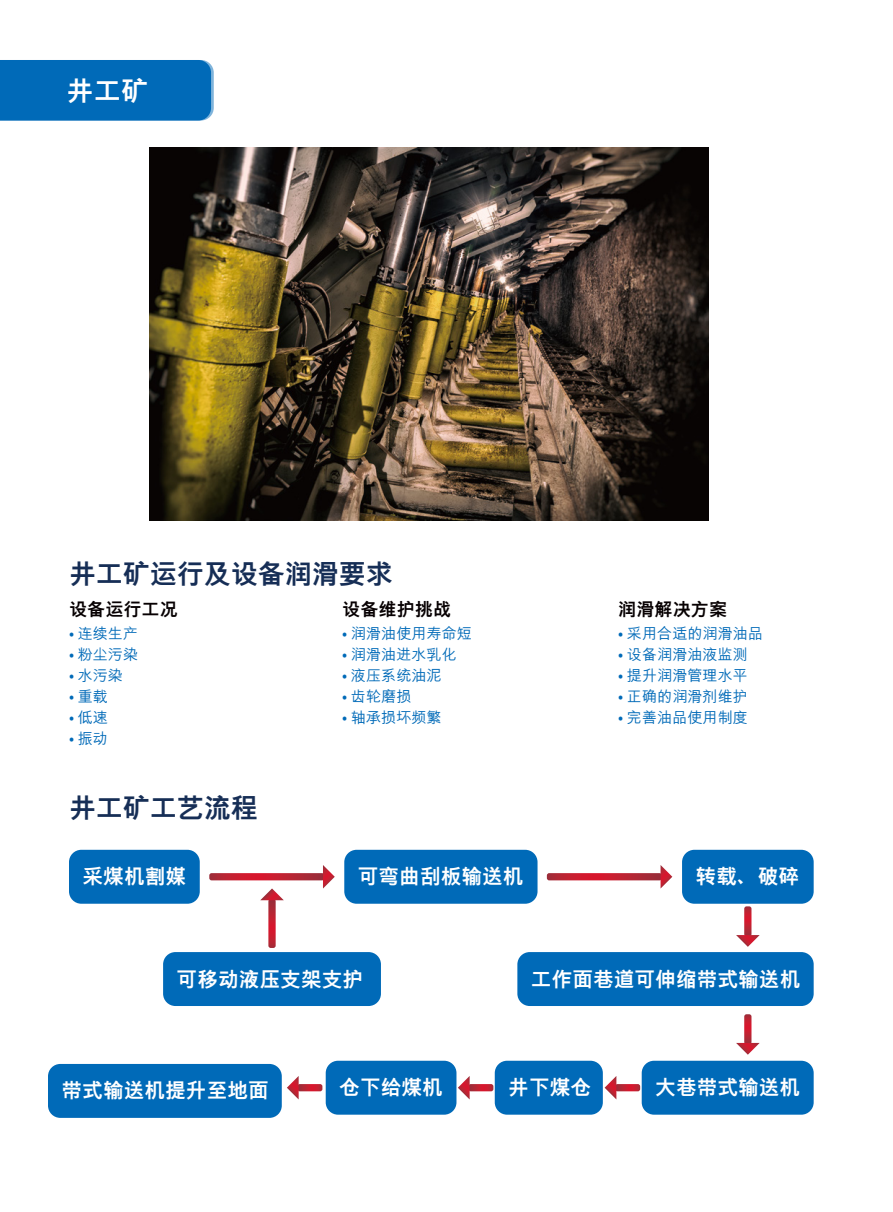
<style>
.page{position:relative;width:893px;height:1212px;background:#fff}
.page>*{position:absolute;margin:0;border:0;box-sizing:border-box;transform-origin:0 0}
.t1{font:800 27px "M Hei PRC";color:#162e56}
.t2{font:800 27px "M Hei PRC";color:#fff}
.t3{font:800 20.55px "M Hei PRC";letter-spacing:.01em;color:#fff}
.t4{font:800 18px "M Hei PRC";letter-spacing:.01em;color:#070002}
.t5{font:500 15px "M Hei PRC";letter-spacing:.01em;color:#006ab8}
.s1{font-family:"Source Han Sans CN";font-weight:400}
</style>
<div class="page">
<div style="left:0;top:60px;width:214px;height:61px;background:#006ab8"></div>
<div style="left:48px;top:1064px;width:234px;height:54px;background:#006ab8;border-radius:12px"></div>
<svg style="left:547px;top:865px;width:125px;height:23px"></svg>
<svg style="left:605px;top:1076px;width:35px;height:23px"></svg>
<svg style="left:458px;top:1076px;width:35px;height:23px"></svg>
<svg style="left:287px;top:1076px;width:35px;height:23px"></svg>
<svg style="left:736px;top:906px;width:24px;height:41px"></svg>
<svg style="left:736px;top:1014px;width:24px;height:41px"></svg>
<svg style="left:209px;top:865px;width:126px;height:83px"></svg>
<div style="left:69px;top:850px;width:131px;height:54px;background:#006ab8;border-radius:12px"></div>
<div style="left:163px;top:952px;width:218px;height:54px;background:#006ab8;border-radius:12px"></div>
<div style="left:326px;top:1061px;width:130px;height:54px;background:#006ab8;border-radius:12px"></div>
<div style="left:344px;top:850px;width:193px;height:54px;background:#006ab8;border-radius:12px"></div>
<div style="left:682px;top:850px;width:132px;height:54px;background:#006ab8;border-radius:12px"></div>
<div style="left:642px;top:1061px;width:172px;height:54px;background:#006ab8;border-radius:12px"></div>
<div style="left:495px;top:1061px;width:108px;height:54px;background:#006ab8;border-radius:12px"></div>
<div style="left:517px;top:952px;width:297px;height:54px;background:#006ab8;border-radius:12px"></div>
<img style="left:149px;top:147px;width:560px;height:373px">
<h1 class="t2" style="left:67px;top:76px;width:83px">井工矿</h1>
<h1 class="t1" style="left:69px;top:559px;width:325px">井工矿运行及设备润滑要求</h1>
<p class="t4" style="left:69px;top:599px;width:110px">设备运行工况</p>
<p class="t5" style="left:69px;top:625px;width:71px"><span class="s1">•</span> 连续生产</p>
<p class="t5" style="left:69px;top:646px;width:71px"><span class="s1">•</span> 粉尘污染</p>
<p class="t5" style="left:69px;top:667px;width:55px"><span class="s1">•</span> 水污染</p>
<p class="t5" style="left:69px;top:688px;width:40px"><span class="s1">•</span> 重载</p>
<p class="t5" style="left:69px;top:709px;width:40px"><span class="s1">•</span> 低速</p>
<p class="t5" style="left:69px;top:730px;width:40px"><span class="s1">•</span> 振动</p>
<p class="t4" style="left:342px;top:599px;width:110px">设备维护挑战</p>
<p class="t5" style="left:342px;top:625px;width:131px"><span class="s1">•</span> 润滑油使用寿命短</p>
<p class="t5" style="left:342px;top:646px;width:116px"><span class="s1">•</span> 润滑油进水乳化</p>
<p class="t5" style="left:342px;top:667px;width:101px"><span class="s1">•</span> 液压系统油泥</p>
<p class="t5" style="left:342px;top:688px;width:71px"><span class="s1">•</span> 齿轮磨损</p>
<p class="t5" style="left:342px;top:709px;width:101px"><span class="s1">•</span> 轴承损坏频繁</p>
<h1 class="t1" style="left:69px;top:793px;width:190px">井工矿工艺流程</h1>
<p class="t4" style="left:618px;top:599px;width:110px">润滑解决方案</p>
<p class="t5" style="left:618px;top:625px;width:146px"><span class="s1">•</span> 采用合适的润滑油品</p>
<p class="t5" style="left:618px;top:646px;width:131px"><span class="s1">•</span> 设备润滑油液监测</p>
<p class="t5" style="left:618px;top:667px;width:131px"><span class="s1">•</span> 提升润滑管理水平</p>
<p class="t5" style="left:618px;top:688px;width:131px"><span class="s1">•</span> 正确的润滑剂维护</p>
<p class="t5" style="left:618px;top:709px;width:131px"><span class="s1">•</span> 完善油品使用制度</p>
<h2 class="t3" style="left:83px;top:865px;width:105px">采煤机割媒</h2>
<h2 class="t3" style="left:358px;top:865px;width:167px">可弯曲刮板输送机</h2>
<h2 class="t3" style="left:696px;top:865px;width:105px">转载、破碎</h2>
<h2 class="t3" style="left:177px;top:967px;width:188px">可移动液压支架支护</h2>
<h2 class="t3" style="left:531px;top:967px;width:271px">工作面巷道可伸缩带式输送机</h2>
<h2 class="t3" style="left:62px;top:1079px;width:209px">带式输送机提升至地面</h2>
<h2 class="t3" style="left:339px;top:1076px;width:105px">仓下给煤机</h2>
<h2 class="t3" style="left:508px;top:1076px;width:84px">井下煤仓</h2>
<h2 class="t3" style="left:655px;top:1076px;width:146px">大巷带式输送机</h2>
</div>
